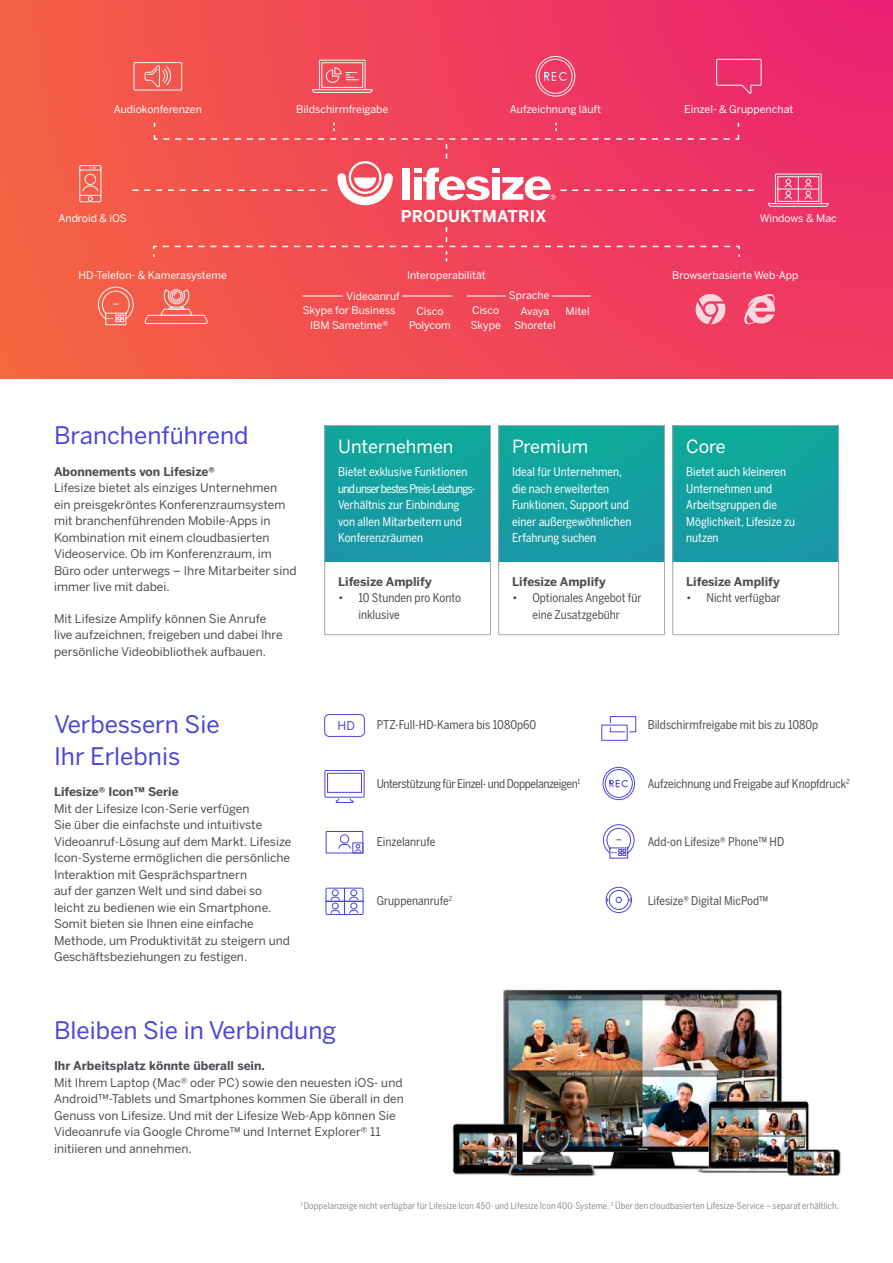
<style>
.page{position:relative;width:893px;height:1263px;background:#fff}
.page>*{position:absolute;margin:0;border:0;box-sizing:border-box;transform-origin:0 0}
.t1{font:24px/31.5px "Benton Sans";color:#4b45da}
.t2{font:18px "Benton Sans";color:#fff}
.t3{font:700 16.2px "Benton Sans";letter-spacing:.01em;color:#fff}
.t4{font:12px/16.5px "Benton Sans";color:#4b4f54}
.t5{font:12px/16.5px "Benton Sans Cond";color:#fff}
.t6{font:12px/16.5px "Benton Sans Cond";color:#4b4f54;text-align:center}
.t7{font:700 12px "Benton Sans";color:#4b4f54}
.t8{font:12px "Benton Sans Cond";letter-spacing:-.03em;color:#4b4f54}
.t9{font:12px "Benton Sans";color:#4b45da}
.t10{font:10.5px/14.4px "Benton Sans";color:#fff;text-align:center}
.t11{font:9px "Benton Sans Cond";letter-spacing:.015em;color:#8a8d90}
</style>
<div class="page">
<div style="left:0;top:0;width:893px;height:379px;background:linear-gradient(to right,#f56143,#ec2a6c)"></div>
<svg style="left:79px;top:164px;width:23px;height:39px"></svg>
<svg style="left:715px;top:58px;width:47px;height:36px;background:#eb3e77"></svg>
<svg style="left:535px;top:55px;width:41px;height:42px;background:#ec597b"></svg>
<svg style="left:133px;top:61px;width:50px;height:30px"></svg>
<svg style="left:311px;top:59px;width:62px;height:35px;background:#ee6d78"></svg>
<svg style="left:152px;top:227px;width:589px;height:34px;background:#f04a5b"></svg>
<svg style="left:133px;top:121px;width:621px;height:84px;background:#f15267"></svg>
<svg style="left:767px;top:173px;width:62px;height:34px;background:#ea628a"></svg>
<svg style="left:696px;top:294px;width:29px;height:30px"></svg>
<div style="left:705px;top:304px;width:11px;height:11px;background:#fbd8df;border-radius:50%"></div>
<svg style="left:744px;top:294px;width:31px;height:30px"></svg>
<hr style="left:552px;top:295px;width:38px;height:2px;background:#fff">
<hr style="left:402px;top:295px;width:50px;height:2px;background:#fff">
<hr style="left:467px;top:295px;width:39px;height:2px;background:#fff">
<hr style="left:302px;top:295px;width:40px;height:2px;background:#fff">
<svg style="left:144px;top:288px;width:64px;height:53px;background:#f26a5b"></svg>
<svg style="left:97px;top:286px;width:37px;height:40px"></svg>
<svg style="left:325px;top:887px;width:39px;height:28px"></svg>
<svg style="left:602px;top:766px;width:33px;height:34px"></svg>
<svg style="left:603px;top:824px;width:32px;height:35px"></svg>
<svg style="left:601px;top:716px;width:35px;height:25px"></svg>
<svg style="left:605px;top:886px;width:27px;height:27px"></svg>
<svg style="left:325px;top:831px;width:39px;height:23px"></svg>
<div style="left:352px;top:842px;width:11px;height:11px;border:1px solid #4b45da"></div>
<svg style="left:324px;top:770px;width:41px;height:33px"></svg>
<div style="left:324px;top:714px;width:41px;height:23px;border:1px solid #4b45da;border-radius:5px"></div>
<img style="left:452px;top:989px;width:389px;height:188px">
<div style="left:673px;top:425px;width:166px;height:138px;background:#13a19f"></div>
<hr style="left:672px;top:425px;width:167px;height:1px;background:#a5a7aa">
<hr style="left:672px;top:426px;width:1px;height:137px;background:#a5a7aa">
<hr style="left:838px;top:426px;width:1px;height:137px;background:#a5a7aa">
<hr style="left:672px;top:563px;width:1px;height:71px;background:#a5a7aa">
<hr style="left:838px;top:563px;width:1px;height:71px;background:#a5a7aa">
<hr style="left:672px;top:634px;width:167px;height:1px;background:#a5a7aa">
<div style="left:499px;top:425px;width:166px;height:138px;background:#14a1a0"></div>
<hr style="left:498px;top:425px;width:167px;height:1px;background:#a5a7aa">
<hr style="left:498px;top:426px;width:1px;height:137px;background:#a5a7aa">
<hr style="left:664px;top:426px;width:1px;height:137px;background:#a5a7aa">
<hr style="left:498px;top:563px;width:1px;height:71px;background:#a5a7aa">
<hr style="left:664px;top:563px;width:1px;height:71px;background:#a5a7aa">
<hr style="left:498px;top:634px;width:167px;height:1px;background:#a5a7aa">
<div style="left:325px;top:425px;width:165px;height:138px;background:#149fa0"></div>
<hr style="left:324px;top:425px;width:167px;height:1px;background:#a5a7aa">
<hr style="left:324px;top:426px;width:1px;height:137px;background:#a5a7aa">
<hr style="left:490px;top:426px;width:1px;height:137px;background:#a5a7aa">
<hr style="left:324px;top:563px;width:1px;height:71px;background:#a5a7aa">
<hr style="left:490px;top:563px;width:1px;height:71px;background:#a5a7aa">
<hr style="left:324px;top:634px;width:167px;height:1px;background:#a5a7aa">
<p class="t10" style="left:114px;top:102px;width:90px">Audiokonferenzen</p>
<p class="t10" style="left:296px;top:102px;width:94px">Bildschirmfreigabe</p>
<p class="t10" style="left:510px;top:102px;width:93px">Aufzeichnung läuft</p>
<p class="t10" style="left:684px;top:102px;width:111px">Einzel- &amp; Gruppenchat</p>
<p class="t10" style="left:58px;top:211px;width:70px">Android &amp; iOS</p>
<p class="t10" style="left:79px;top:268px;width:150px">HD-Telefon- &amp; Kamerasysteme</p>
<h3 class="t3" style="left:401px;top:206px;width:148px">PRODUKTMATRIX</h3>
<p class="t10" style="left:407px;top:268px;width:80px">Interoperabilität</p>
<p class="t10" style="left:760px;top:211px;width:79px">Windows &amp; Mac</p>
<p class="t10" style="left:672px;top:268px;width:128px">Browserbasierte Web-App</p>
<p class="t10" style="left:346px;top:289px;width:55px">Videoanruf</p>
<p class="t10" style="left:509px;top:287px;width:42px">Sprache</p>
<p class="t10" style="left:409px;top:304px;width:43px">Cisco<br>Polycom</p>
<p class="t10" style="left:303px;top:303px;width:94px">Skype for Business<br>IBM Sametime®</p>
<p class="t10" style="left:514px;top:304px;width:43px">Avaya<br>Shoretel</p>
<p class="t10" style="left:472px;top:303px;width:29px">Cisco</p>
<p class="t10" style="left:566px;top:304px;width:26px">Mitel</p>
<p class="t10" style="left:471px;top:318px;width:32px">Skype</p>
<h1 class="t1" style="left:54px;top:419px;width:196px">Branchenführend</h1>
<p class="t7" style="left:54px;top:464px;width:162px">Abonnements von Lifesize®</p>
<p class="t4" style="left:54px;top:479px;width:244px">Lifesize bietet als einziges Unternehmen ein preisgekröntes Konferenzraumsystem mit branchenführenden Mobile-Apps in Kombination mit einem cloudbasierten Videoservice. Ob im Konferenzraum, im Büro oder unterwegs – Ihre Mitarbeiter sind immer live mit dabei.</p>
<p class="t4" style="left:54px;top:610px;width:230px">Mit Lifesize Amplify können Sie Anrufe live aufzeichnen, freigeben und dabei Ihre persönliche Videobibliothek aufbauen.</p>
<h2 class="t2" style="left:338px;top:436px;width:117px">Unternehmen</h2>
<p class="t5" style="left:338px;top:464px;width:139px">Bietet exklusive Funktionen und unser bestes Preis-Leistungs-<br>Verhältnis zur Einbindung von allen Mitarbeitern und<br>Konferenzräumen</p>
<p class="t7" style="left:338px;top:574px;width:95px">Lifesize Amplify</p>
<p class="t6" style="left:358px;top:589px;width:104px;text-align:left;text-indent:-20px">• 10 Stunden pro Konto inklusive</p>
<h2 class="t2" style="left:512px;top:436px;width:78px">Premium</h2>
<p class="t5" style="left:512px;top:464px;width:121px">Ideal für Unternehmen, die nach erweiterten<br>Funktionen, Support und einer außergewöhnlichen<br>Erfahrung suchen</p>
<p class="t7" style="left:512px;top:574px;width:95px">Lifesize Amplify</p>
<p class="t6" style="left:512px;top:589px;width:131px">• Optionales Angebot für eine Zusatzgebühr</p>
<h2 class="t2" style="left:686px;top:436px;width:41px">Core</h2>
<p class="t5" style="left:686px;top:464px;width:111px">Bietet auch kleineren<br>Unternehmen und<br>Arbeitsgruppen die<br>Möglichkeit, Lifesize zu nutzen</p>
<p class="t7" style="left:686px;top:574px;width:95px">Lifesize Amplify</p>
<p class="t6" style="left:686px;top:589px;width:96px">• Nicht verfügbar</p>
<h1 class="t1" style="left:54px;top:708px;width:167px">Verbessern Sie<br>Ihr Erlebnis</h1>
<p class="t7" style="left:54px;top:784px;width:126px">Lifesize® Icon™ Serie</p>
<p class="t4" style="left:54px;top:800px;width:239px">Mit der Lifesize Icon-Serie verfügen<br>Sie über die einfachste und intuitivste Videoanruf-Lösung auf dem Markt. Lifesize Icon-Systeme ermöglichen die persönliche Interaktion mit Gesprächspartnern<br>auf der ganzen Welt und sind dabei so leicht zu bedienen wie ein Smartphone.<br>Somit bieten sie Ihnen eine einfache Methode, um Produktivität zu steigern und Geschäftsbeziehungen zu festigen.</p>
<p class="t9" style="left:338px;top:719px;width:19px">HD</p>
<p class="t6" style="left:377px;top:717px;width:161px">PTZ-Full-HD-Kamera bis 1080p60</p>
<p class="t8" style="left:377px;top:776px;width:205px">Unterstützung für Einzel- und Doppelanzeigen<sup>1</sup></p>
<p class="t6" style="left:377px;top:834px;width:60px">Einzelanrufe</p>
<p class="t6" style="left:377px;top:892px;width:77px">Gruppenanrufe<sup>2</sup></p>
<p class="t6" style="left:648px;top:717px;width:172px">Bildschirmfreigabe mit bis zu 1080p</p>
<p class="t6" style="left:648px;top:775px;width:203px">Aufzeichnung und Freigabe auf Knopfdruck<sup>2</sup></p>
<p class="t6" style="left:648px;top:834px;width:138px">Add-on Lifesize® Phone™ HD</p>
<p class="t6" style="left:648px;top:892px;width:122px">Lifesize® Digital MicPod™</p>
<h1 class="t1" style="left:54px;top:1014px;width:284px">Bleiben Sie in Verbindung</h1>
<p class="t7" style="left:54px;top:1058px;width:212px">Ihr Arbeitsplatz könnte überall sein.</p>
<p class="t4" style="left:54px;top:1074px;width:351px">Mit Ihrem Laptop (Mac® oder PC) sowie den neuesten iOS- und Android™-Tablets und Smartphones kommen Sie überall in den Genuss von Lifesize. Und mit der Lifesize Web-App können Sie Videoanrufe via Google Chrome™ und Internet Explorer® 11 initiieren und annehmen.</p>
<p class="t11" style="left:301px;top:1200px;width:540px"><sup>1</sup> Doppelanzeige nicht verfügbar für Lifesize Icon 450- und Lifesize Icon 400-Systeme. <sup>2</sup> Über den cloudbasierten Lifesize-Service – separat erhältlich.</p>
</div>
